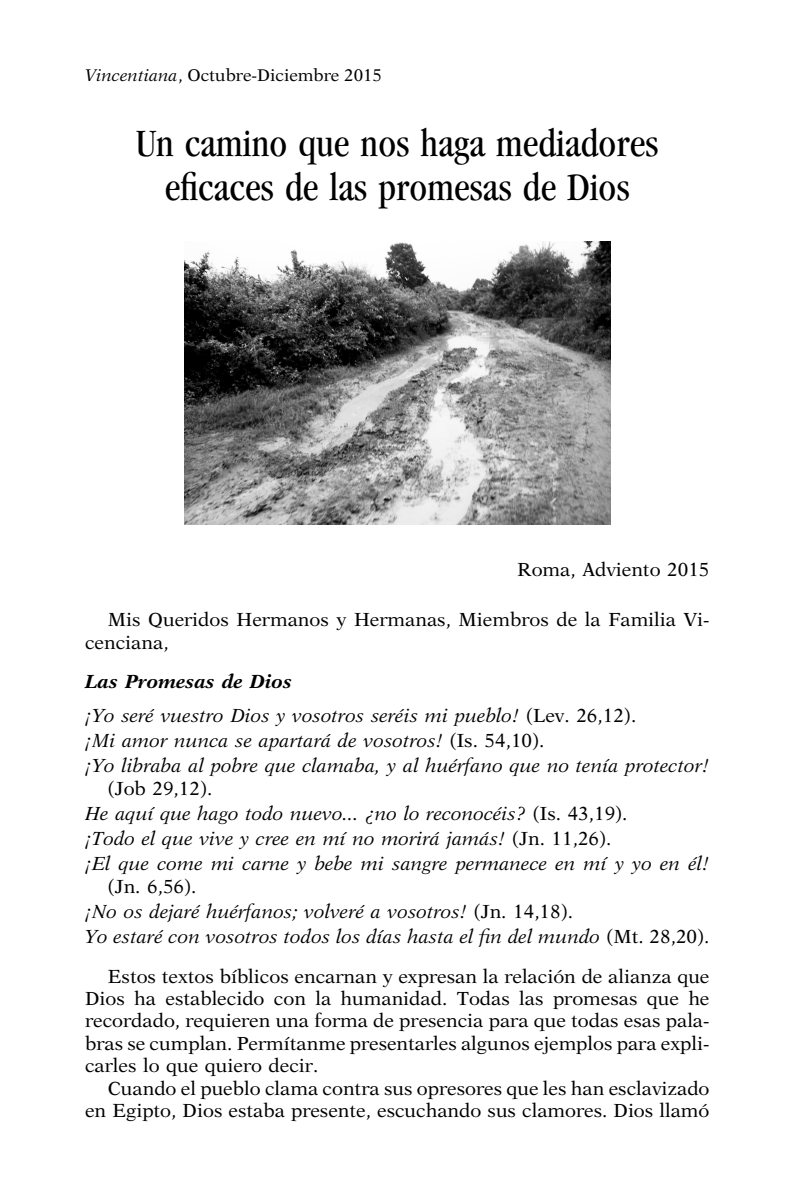
<style>
.page{position:relative;width:806px;height:1202px;background:#fff}
.page>*{position:absolute;margin:0;border:0;box-sizing:border-box;transform-origin:0 0}
.t1{font:condensed 40px/44.2px "Garamond";color:#000;text-align:center}
.t2{font:italic 19px/25.2px "New Aster";color:#000}
.t3{font:19px/22.4px "New Aster";color:#000}
.t4{font:17px "New Aster";color:#000}
.s1{font-style:italic}
.s2{font-weight:700}
.s3{font-style:normal}
</style>
<div class="page">
<img style="left:184px;top:241px;width:425px;height:284px">
<p class="t4" style="left:85px;top:68px;width:298px"><span class="s1">Vincentiana</span>, Octubre-Diciembre 2015</p>
<p class="t1" style="left:136px;top:124px;width:523px">Un camino que nos haga mediadores eficaces de las promesas de Dios</p>
<p class="t3" style="left:517px;top:559px;width:193px">Roma, Adviento 2015</p>
<p class="t3" style="left:85px;top:610px;width:625px;text-indent:23px">Mis Queridos Hermanos y Hermanas, Miembros de la Familia Vi&shy;cenciana,</p>
<p class="t2" style="left:85px;top:666px;width:552px;line-height:33.8px"><span class="s2">Las Promesas de Dios<br></span>¡Yo seré vuestro Dios y vosotros seréis mi pueblo! <span class="s3">(Lev. 26,12).</span></p>
<p class="t2" style="left:85px;top:729px;width:625px">¡Mi amor nunca se apartará de vosotros! <span class="s3">(Is. 54,10).<br></span>¡Yo libraba al pobre que clamaba, y al huérfano que no tenía protector!</p>
<p class="t2" style="left:85px;top:777px;width:625px;text-indent:23px"><span class="s3">(Job 29,12).<br></span>He aquí que hago todo nuevo... ¿no lo reconocéis? <span class="s3">(Is. 43,19).<br></span>¡Todo el que vive y cree en mí no morirá jamás! <span class="s3">(Jn. 11,26).<br></span>¡El que come mi carne y bebe mi sangre permanece en mí y yo en él!</p>
<p class="t2" style="left:85px;top:875px;width:625px;text-indent:23px"><span class="s3">(Jn. 6,56).<br></span>¡No os dejaré huérfanos; volveré a vosotros! <span class="s3">(Jn. 14,18).<br></span>Yo estaré con vosotros todos los días hasta el fin del mundo <span class="s3">(Mt. 28,20).</span></p>
<p class="t3" style="left:108px;top:966px;width:602px">Estos textos bíblicos encarnan y expresan la relación de alianza que</p>
<p class="t3" style="left:85px;top:989px;width:625px">Dios ha establecido con la humanidad. Todas las promesas que he</p>
<p class="t3" style="left:85px;top:1011px;width:625px">recordado, requieren una forma de presencia para que todas esas pala-</p>
<p class="t3" style="left:85px;top:1033px;width:625px">bras se cumplan. Permítanme presentarles algunos ejemplos para expli-</p>
<p class="t3" style="left:85px;top:1056px;width:234px">carles lo que quiero decir.</p>
<p class="t3" style="left:108px;top:1078px;width:602px">Cuando el pueblo clama contra sus opresores que les han esclavizado</p>
<p class="t3" style="left:85px;top:1100px;width:625px">en Egipto, Dios estaba presente, escuchando sus clamores. Dios llamó</p>
</div>
